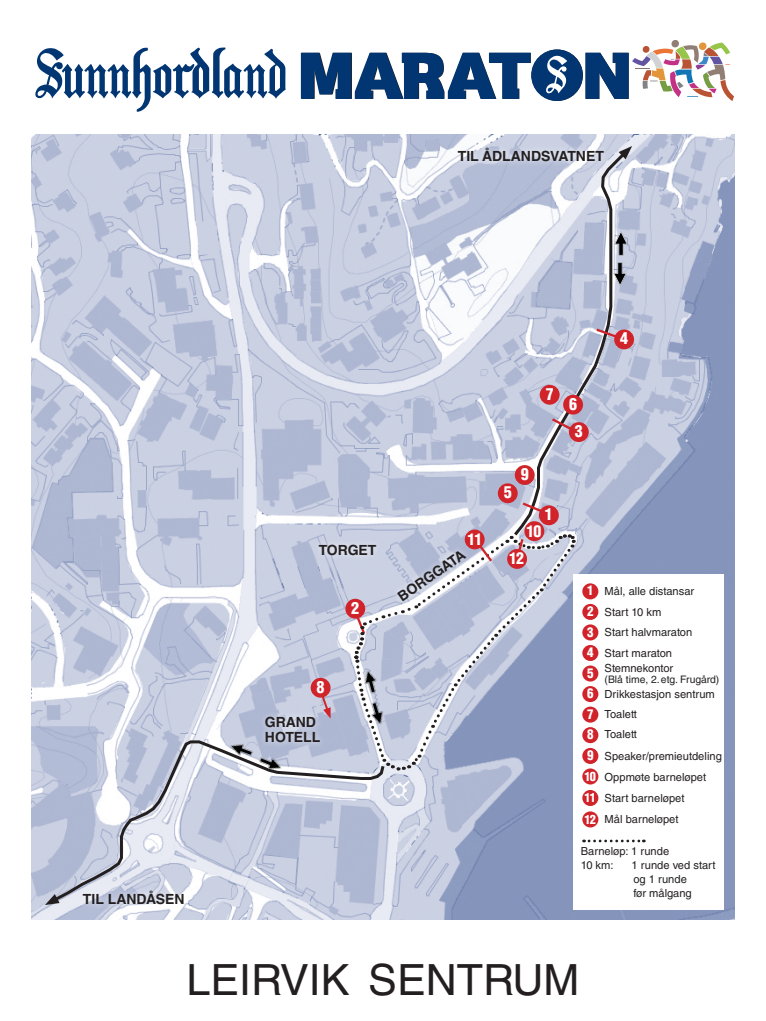
<style>
.page{position:relative;width:766px;height:1021px;background:#fff}
.page>*{position:absolute;margin:0;border:0;box-sizing:border-box;transform-origin:0 0}
.t1{font:43px "Helvetica LT Std";color:#231f20}
.t2{font:900 condensed 16.1px "Helvetica LT Std";color:#fff}
.t3{font:900 condensed 15.7px "Helvetica LT Std";color:#fff}
.t4{font:700 14px "Helvetica LT Std";color:#231f20}
.t5{font:900 condensed 13px "Helvetica LT Std";color:#fff}
.t6{font:900 condensed 12.3px "Helvetica LT Std";color:#fff}
.t7{font:11.1px "Helvetica LT Std";color:#231f20}
.t8{font:10.4px "Helvetica LT Std";color:#231f20}
</style>
<div class="page">
<img style="left:32px;top:134px;width:702px;height:785px">
<svg style="left:345px;top:598px;width:20px;height:20px"></svg>
<div style="left:497px;top:483px;width:20px;height:20px;background:#d1232a;border-radius:50%"></div>
<svg style="left:48px;top:738px;width:338px;height:167px;background:#c5ccdd"></svg>
<svg style="left:45px;top:894px;width:15px;height:11px"></svg>
<svg style="left:511px;top:148px;width:119px;height:390px;background:#c1c4d7"></svg>
<svg style="left:618px;top:146px;width:14px;height:13px"></svg>
<svg style="left:593px;top:327px;width:30px;height:14px"></svg>
<div style="left:614px;top:329px;width:20px;height:20px;background:#d1232a;border-radius:50%"></div>
<div style="left:563px;top:395px;width:20px;height:19px;background:#d1232a;border-radius:50%"></div>
<svg style="left:549px;top:416px;width:29px;height:18px"></svg>
<div style="left:568px;top:422px;width:20px;height:20px;background:#d1232a;border-radius:50%"></div>
<svg style="left:520px;top:500px;width:29px;height:16px"></svg>
<div style="left:538px;top:505px;width:20px;height:20px;background:#d1232a;border-radius:50%"></div>
<div style="left:313px;top:538px;width:69px;height:24px;background:#fff;opacity:.75"></div>
<div style="left:77px;top:885px;width:113px;height:25px;background:#fff;opacity:.75"></div>
<div style="left:452px;top:142px;width:157px;height:26px;background:#fff;opacity:.75"></div>
<img style="left:226px;top:737px;width:31px;height:26px">
<img style="left:253px;top:749px;width:32px;height:26px">
<img style="left:610px;top:260px;width:18px;height:27px">
<img style="left:612px;top:230px;width:18px;height:27px">
<svg style="left:35px;top:47px;width:251px;height:65px"></svg>
<svg style="left:301px;top:40px;width:432px;height:61px"></svg>
<div style="left:259px;top:710px;width:67px;height:38px;background:#fff;opacity:.75"></div>
<div style="left:310px;top:677px;width:20px;height:20px;background:#d1232a;border-radius:50%"></div>
<svg style="left:320px;top:694px;width:11px;height:24px"></svg>
<div style="left:524px;top:521px;width:20px;height:20px;background:#d1232a;border-radius:50%"></div>
<svg style="left:464px;top:529px;width:20px;height:20px"></svg>
<svg style="left:351px;top:532px;width:226px;height:240px;background:#b4bad0"></svg>
<div style="left:507px;top:549px;width:20px;height:20px;background:#d1232a;border-radius:50%"></div>
<div style="left:573px;top:574px;width:151px;height:335px;background:#fff"></div>
<svg style="left:583px;top:839px;width:61px;height:3px"></svg>
<div style="left:582px;top:583px;width:16px;height:16px;background:#d1232a;border-radius:50%"></div>
<div style="left:582px;top:604px;width:16px;height:16px;background:#d1232a;border-radius:50%"></div>
<div style="left:582px;top:624px;width:16px;height:16px;background:#d1232a;border-radius:50%"></div>
<div style="left:582px;top:645px;width:16px;height:16px;background:#d1232a;border-radius:50%"></div>
<div style="left:582px;top:665px;width:16px;height:16px;background:#d1232a;border-radius:50%"></div>
<div style="left:582px;top:686px;width:16px;height:16px;background:#d1232a;border-radius:50%"></div>
<div style="left:582px;top:706px;width:16px;height:16px;background:#d1232a;border-radius:50%"></div>
<div style="left:582px;top:748px;width:16px;height:16px;background:#d1232a;border-radius:50%"></div>
<div style="left:582px;top:768px;width:16px;height:16px;background:#d1232a;border-radius:50%"></div>
<div style="left:582px;top:790px;width:16px;height:16px;background:#d1232a;border-radius:50%"></div>
<div style="left:582px;top:811px;width:16px;height:16px;background:#d1232a;border-radius:50%"></div>
<div style="left:582px;top:727px;width:16px;height:16px;background:#d1232a;border-radius:50%"></div>
<p class="t4" style="left:457px;top:148px;width:148px">TIL ÅDLANDSVATNET</p>
<p class="t2" style="left:503px;top:482px;width:10px">5</p>
<p class="t2" style="left:520px;top:464px;width:10px">9</p>
<p class="t2" style="left:545px;top:383px;width:10px">7</p>
<p class="t2" style="left:569px;top:393px;width:10px">6</p>
<p class="t2" style="left:574px;top:421px;width:10px">3</p>
<p class="t2" style="left:544px;top:504px;width:10px">1</p>
<p class="t2" style="left:620px;top:328px;width:10px">4</p>
<p class="t4" style="left:83px;top:890px;width:103px">TIL LANDÅSEN</p>
<p class="t3" style="left:467px;top:529px;width:16px">11</p>
<p class="t4" style="left:319px;top:541px;width:59px">TORGET</p>
<p class="t4" style="left:394px;top:591px;width:80px;rotate:-35deg">BORGGATA</p>
<p class="t2" style="left:351px;top:597px;width:10px">2</p>
<p class="t2" style="left:316px;top:676px;width:10px">8</p>
<p class="t4" style="left:265px;top:713px;width:53px">GRAND</p>
<p class="t4" style="left:265px;top:728px;width:57px">HOTELL</p>
<p class="t3" style="left:526px;top:521px;width:16px">10</p>
<p class="t3" style="left:509px;top:548px;width:16px">12</p>
<p class="t5" style="left:587px;top:582px;width:8px">1</p>
<p class="t5" style="left:587px;top:603px;width:8px">2</p>
<p class="t5" style="left:587px;top:623px;width:8px">3</p>
<p class="t5" style="left:587px;top:644px;width:8px">4</p>
<p class="t5" style="left:587px;top:664px;width:8px">5</p>
<p class="t5" style="left:587px;top:685px;width:8px">6</p>
<p class="t5" style="left:587px;top:705px;width:8px">7</p>
<p class="t5" style="left:587px;top:747px;width:8px">9</p>
<p class="t5" style="left:587px;top:726px;width:8px">8</p>
<p class="t6" style="left:584px;top:768px;width:13px">10</p>
<p class="t6" style="left:584px;top:790px;width:13px">11</p>
<p class="t6" style="left:584px;top:811px;width:13px">12</p>
<p class="t7" style="left:604px;top:584px;width:91px">Mål, alle distansar</p>
<p class="t7" style="left:604px;top:605px;width:58px">Start 10 km</p>
<p class="t7" style="left:604px;top:626px;width:89px">Start halvmaraton</p>
<p class="t7" style="left:604px;top:646px;width:69px">Start maraton</p>
<p class="t7" style="left:604px;top:662px;width:70px">Stemnekontor</p>
<p class="t8" style="left:604px;top:673px;width:116px">(Blå time, 2. etg. Frugård)</p>
<p class="t7" style="left:604px;top:687px;width:112px">Drikkestasjon sentrum</p>
<p class="t7" style="left:604px;top:708px;width:34px">Toalett</p>
<p class="t7" style="left:604px;top:727px;width:34px">Toalett</p>
<p class="t7" style="left:604px;top:749px;width:119px">Speaker/premieutdeling</p>
<p class="t7" style="left:604px;top:770px;width:103px">Oppmøte barneløpet</p>
<p class="t7" style="left:604px;top:791px;width:81px">Start barneløpet</p>
<p class="t7" style="left:604px;top:813px;width:75px">Mål barneløpet</p>
<p class="t7" style="left:580px;top:844px;width:90px">Barneløp: 1 runde</p>
<p class="t7" style="left:580px;top:858px;width:34px">10 km:</p>
<p class="t7" style="left:631px;top:858px;width:85px">1 runde ved start</p>
<p class="t7" style="left:633px;top:872px;width:55px">og 1 runde</p>
<p class="t7" style="left:633px;top:886px;width:60px">før målgang</p>
<p class="t1" style="left:186px;top:955px;width:394px">LEIRVIK SENTRUM</p>
</div>
